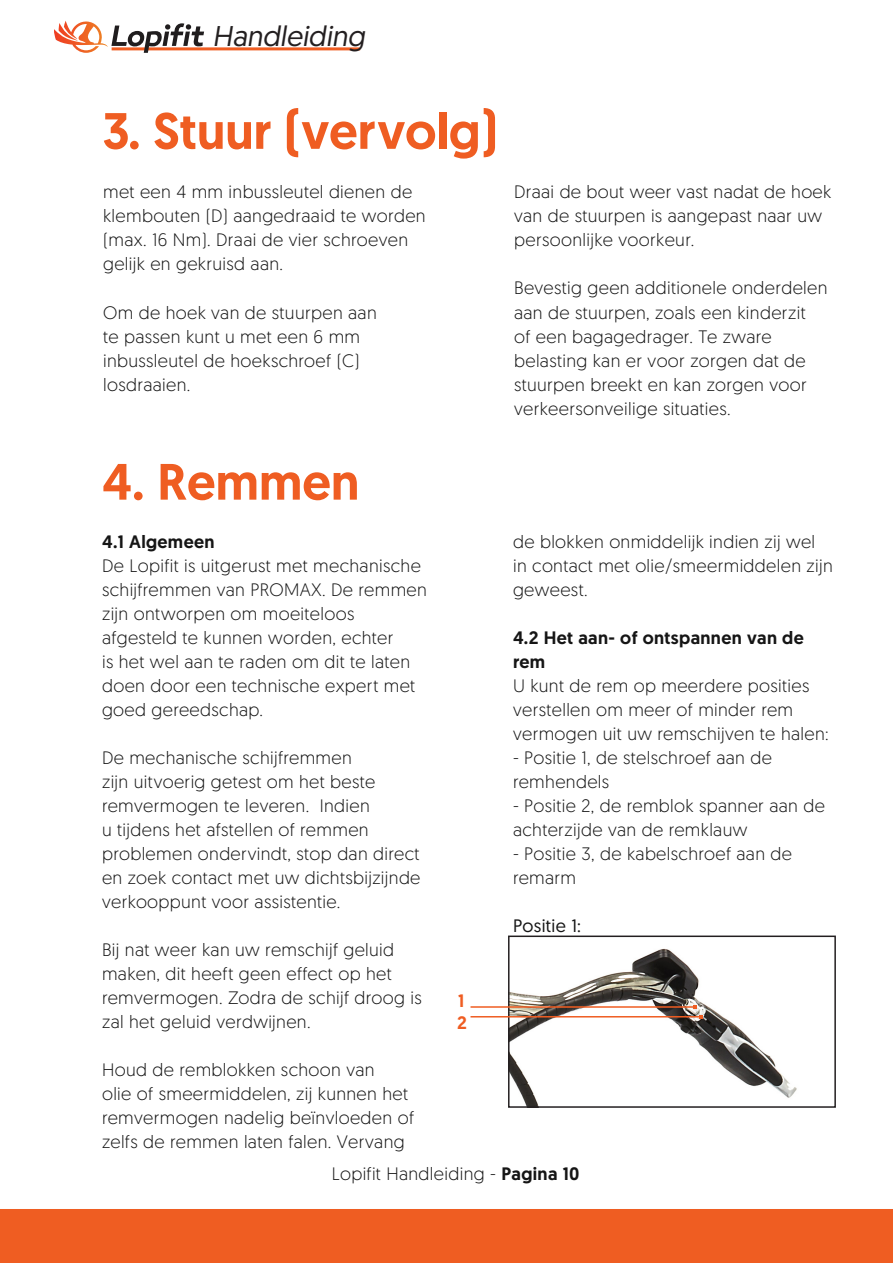
<style>
.page{position:relative;width:893px;height:1263px;background:#fff}
.page>*{position:absolute;margin:0;border:0;box-sizing:border-box;transform-origin:0 0}
.Titel{font:500 51px "Geomanist";color:#ef5d22}
.t1{font:italic 28.5px "Geomanist";color:#231f20}
.Tekst{font:300 18px/24px "Geomanist";letter-spacing:.02em;color:#151515}
.Tekst-2{font:500 18px/24px "Geomanist";letter-spacing:.02em;color:#151515}
.Paragraaf{font:500 18px "Geomanist";letter-spacing:.02em;color:#151515}
.Tekst-3{font:18px "Geomanist";letter-spacing:.02em;color:#151515}
.t2{font:500 18px "Geomanist";color:#ef5d22}
.s1{font-weight:500}
</style>
<div class="page">
<div style="left:0;top:1209px;width:893px;height:54px;background:#ef5d22"></div>
<hr style="left:112px;top:47px;width:248px;height:3px;background:#ef5d22">
<svg style="left:54px;top:21px;width:150px;height:32px"></svg>
<img style="left:511px;top:948px;width:286px;height:157px">
<div style="left:508px;top:935px;width:328px;height:173px;border:2px solid #231f20"></div>
<hr style="left:470px;top:1006px;width:224px;height:2px;background:#ef5d22">
<svg style="left:693px;top:1005px;width:4px;height:4px"></svg>
<hr style="left:470px;top:1016px;width:231px;height:1px;background:#ef5d22">
<h2 class="t1" style="left:213px;top:18px;width:159px">Handleiding</h2>
<p class="Titel" style="left:102px;top:97px;width:397px">3. Stuur (vervolg)</p>
<p class="Tekst" style="left:103px;top:180px;width:324px">met een 4 mm inbussleutel dienen de klembouten (D) aangedraaid te worden (max. 16 Nm). Draai de vier schroeven gelijk en gekruisd aan.</p>
<p class="Tekst" style="left:103px;top:300px;width:275px">Om de hoek van de stuurpen aan te passen kunt u met een 6 mm inbussleutel de hoekschroef (C) losdraaien.</p>
<p class="Tekst" style="left:514px;top:180px;width:319px">Draai de bout weer vast nadat de hoek van de stuurpen is aangepast naar uw persoonlijke voorkeur.</p>
<p class="Tekst" style="left:514px;top:276px;width:315px">Bevestig geen additionele onderdelen aan de stuurpen, zoals een kinderzit<br>of een bagagedrager. Te zware belasting kan er voor zorgen dat de stuurpen breekt en kan zorgen voor verkeersonveilige situaties.</p>
<p class="Titel" style="left:102px;top:448px;width:259px">4. Remmen</p>
<p class="Paragraaf" style="left:102px;top:530px;width:114px">4.1 Algemeen</p>
<p class="Tekst" style="left:102px;top:553px;width:326px">De Lopifit is uitgerust met mechanische schijfremmen van PROMAX. De remmen zijn ontworpen om moeiteloos afgesteld te kunnen worden, echter<br>is het wel aan te raden om dit te laten doen door een technische expert met goed gereedschap.</p>
<p class="Tekst" style="left:102px;top:745px;width:320px">De mechanische schijfremmen<br>zijn uitvoerig getest om het beste remvermogen te leveren. Indien<br>u tijdens het afstellen of remmen problemen ondervindt, stop dan direct en zoek contact met uw dichtsbijzijnde verkooppunt voor assistentie.</p>
<p class="Tekst" style="left:102px;top:937px;width:321px">Bij nat weer kan uw remschijf geluid maken, dit heeft geen effect op het remvermogen. Zodra de schijf droog is zal het geluid verdwijnen.</p>
<p class="Tekst" style="left:102px;top:1057px;width:313px">Houd de remblokken schoon van<br>olie of smeermiddelen, zij kunnen het remvermogen nadelig beïnvloeden of zelfs de remmen laten falen. Vervang</p>
<p class="t2" style="left:458px;top:989px;width:8px">1</p>
<p class="t2" style="left:457px;top:1010px;width:11px">2</p>
<p class="Tekst" style="left:513px;top:529px;width:321px">de blokken onmiddelijk indien zij wel in contact met olie/smeermiddelen zijn geweest.</p>
<p class="Tekst-2" style="left:513px;top:625px;width:292px">4.2 Het aan- of ontspannen van de rem</p>
<p class="Tekst" style="left:513px;top:673px;width:317px">U kunt de rem op meerdere posities verstellen om meer of minder rem vermogen uit uw remschijven te halen:</p>
<p class="Tekst" style="left:513px;top:745px;width:260px">- Positie 1, de stelschroef aan de remhendels</p>
<p class="Tekst" style="left:513px;top:793px;width:313px">- Positie 2, de remblok spanner aan de achterzijde van de remklauw</p>
<p class="Tekst" style="left:513px;top:841px;width:281px">- Positie 3, de kabelschroef aan de remarm</p>
<p class="Tekst-3" style="left:513px;top:914px;width:70px">Positie 1:</p>
<p class="Tekst" style="left:332px;top:1161px;width:249px">Lopifit Handleiding - <span class="s1">Pagina 10</span></p>
</div>
